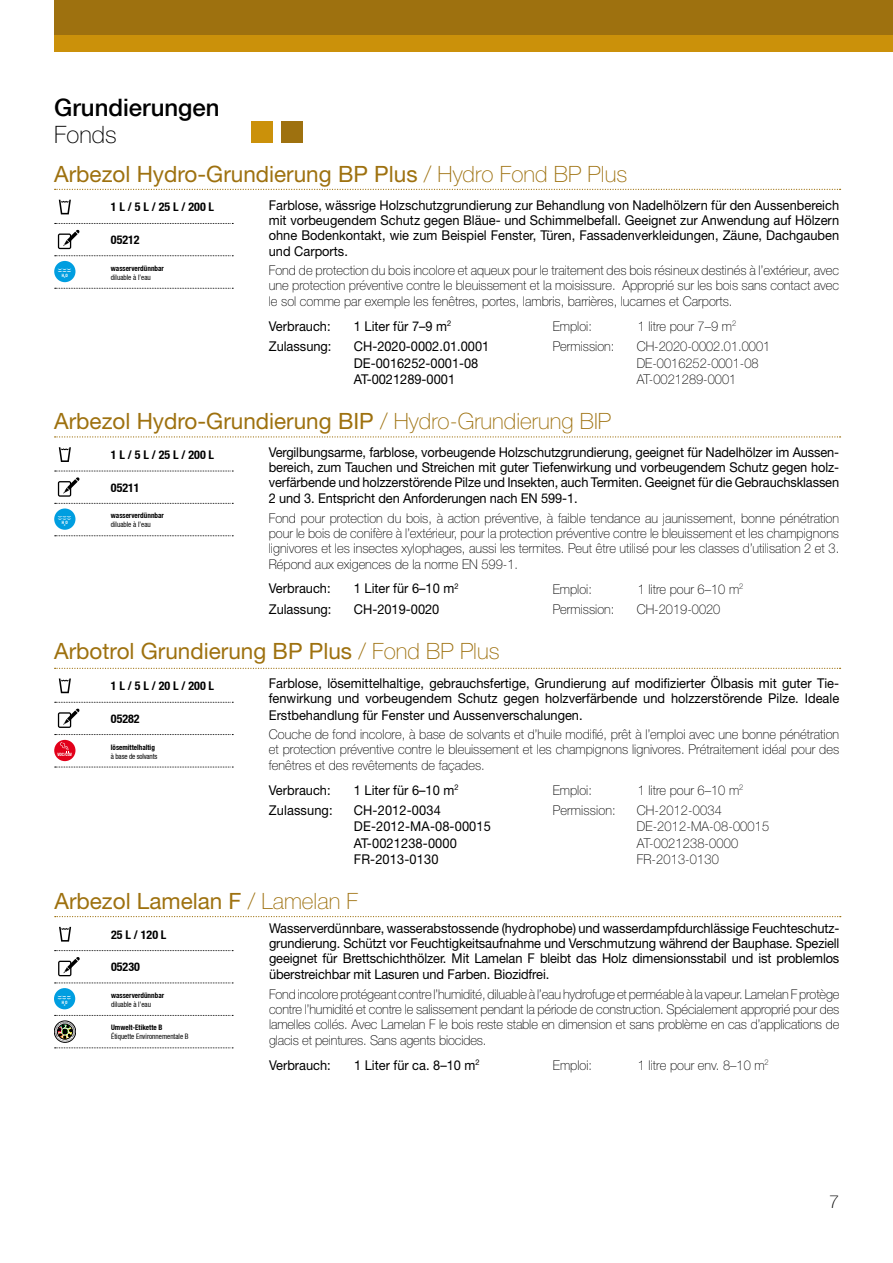
<style>
.page{position:relative;width:893px;height:1263px;background:#fff}
.page>*{position:absolute;margin:0;border:0;box-sizing:border-box;transform-origin:0 0}
.t1{font:500 24px "Helvetica Neue";color:#000}
.t2{font:100 24px "Helvetica Neue LT Pro";color:#000}
.t3{font:22.5px "Helvetica Neue LT Pro";color:#9e710f}
.t4{font:100 18px "Helvetica Neue LT Pro";color:#000}
.t5{font:100 13.5px/15.5px "Helvetica Neue LT Pro";color:#000;text-align:justify;scale:.95 1}
.t6{font:13.5px/15.5px "Helvetica Neue LT Pro";color:#000;text-align:justify;scale:.95 1}
.t7{font:700 condensed 12px "Helvetica KM";color:#000}
.t8{font:700 condensed 7.5px "Helvetica KM";color:#000;scale:.95 1}
.t9{font:condensed 7.5px "Helvetica KM";color:#000;scale:.95 1}
.t10{font:condensed 7.5px "Helvetica KM";letter-spacing:-.02em;color:#000;scale:.95 1}
.t11{font:700 condensed 4.5px "Helvetica KM";letter-spacing:-.02em;color:#fff;scale:.95 1}
.s1{font-weight:100}
</style>
<div class="page">
<div style="left:251px;top:122px;width:21px;height:21px;background:#cb910a"></div>
<div style="left:281px;top:122px;width:21px;height:21px;background:#9e710f"></div>
<div style="left:54px;top:34px;width:839px;height:17px;background:#cb910a"></div>
<div style="left:54px;top:0;width:839px;height:34px;background:#9e710f"></div>
<svg style="left:55px;top:916px;width:786px;height:1px"></svg>
<svg style="left:55px;top:950px;width:178px;height:1px"></svg>
<svg style="left:55px;top:982px;width:178px;height:1px"></svg>
<svg style="left:59px;top:927px;width:12px;height:14px"></svg>
<svg style="left:58px;top:957px;width:22px;height:19px"></svg>
<div style="left:54px;top:988px;width:21px;height:21px;background:#009ee0;border-radius:50%"></div>
<svg style="left:57px;top:995px;width:14px;height:5px"></svg>
<svg style="left:54px;top:1015px;width:179px;height:33px"></svg>
<svg style="left:55px;top:668px;width:786px;height:1px"></svg>
<svg style="left:55px;top:734px;width:178px;height:1px"></svg>
<svg style="left:55px;top:767px;width:178px;height:1px"></svg>
<div style="left:54px;top:740px;width:21px;height:21px;background:#e2001a;border-radius:50%"></div>
<svg style="left:60px;top:742px;width:9px;height:10px"></svg>
<svg style="left:59px;top:678px;width:12px;height:15px"></svg>
<svg style="left:55px;top:702px;width:178px;height:26px"></svg>
<svg style="left:55px;top:189px;width:786px;height:1px"></svg>
<svg style="left:55px;top:223px;width:178px;height:1px"></svg>
<svg style="left:55px;top:255px;width:178px;height:1px"></svg>
<svg style="left:55px;top:288px;width:178px;height:1px"></svg>
<svg style="left:59px;top:200px;width:12px;height:14px"></svg>
<svg style="left:58px;top:230px;width:22px;height:19px"></svg>
<div style="left:54px;top:261px;width:21px;height:21px;background:#009ee0;border-radius:50%"></div>
<svg style="left:58px;top:268px;width:13px;height:4px"></svg>
<svg style="left:55px;top:436px;width:786px;height:1px"></svg>
<svg style="left:55px;top:503px;width:178px;height:1px"></svg>
<svg style="left:55px;top:535px;width:178px;height:1px"></svg>
<svg style="left:59px;top:447px;width:12px;height:15px"></svg>
<svg style="left:55px;top:471px;width:178px;height:26px"></svg>
<div style="left:54px;top:508px;width:21px;height:22px;background:#009ee0;border-radius:50%"></div>
<svg style="left:58px;top:516px;width:13px;height:4px"></svg>
<h1 class="t1" style="left:54px;top:93px;width:167px">Grundierungen</h1>
<h1 class="t2" style="left:54px;top:120px;width:64px">Fonds</h1>
<h2 class="t3" style="left:54px;top:160px;width:574px">Arbezol Hydro-Grundierung BP Plus <span class="s1">/ Hydro Fond BP Plus</span></h2>
<p class="t7" style="left:111px;top:200px;width:105px">1 L / 5 L / 25 L / 200 L</p>
<p class="t7" style="left:111px;top:232px;width:30px">05212</p>
<p class="t8" style="left:111px;top:264px;width:57px">wasserverdünnbar</p>
<p class="t9" style="left:111px;top:273px;width:44px">diluable à l’eau</p>
<p class="t6" style="left:269px;top:197px;width:602px">Farblose, wässrige Holzschutzgrundierung zur Behandlung von Nadelhölzern für den Aussenbereich mit vorbeugendem Schutz gegen Bläue- und Schimmelbefall. Geeignet zur Anwendung auf Hölzern ohne Bodenkontakt, wie zum Beispiel Fenster, Türen, Fassadenverkleidungen, Zäune, Dachgauben und Carports.</p>
<p class="t5" style="left:269px;top:262px;width:602px">Fond de protection du bois incolore et aqueux pour le traitement des bois résineux destinés à l’extérieur, avec une protection préventive contre le bleuissement et la moisissure. Approprié sur les bois sans contact avec le sol comme par exemple les fenêtres, portes, lambris, barrières, lucarnes et Carports.</p>
<p class="t6" style="left:269px;top:318px;width:67px">Verbrauch:</p>
<p class="t6" style="left:354px;top:318px;width:104px">1 Liter für 7–9 m<sup>2</sup></p>
<p class="t6" style="left:269px;top:338px;width:68px">Zulassung:</p>
<p class="t6" style="left:354px;top:338px;width:144px;line-height:16.2px;text-align:left">CH-2020-0002.01.0001<br>DE-0016252-0001-08<br>AT-0021289-0001</p>
<p class="t11" style="left:62px;top:273px;width:8px">H<sub>2</sub>O</p>
<p class="t5" style="left:553px;top:318px;width:43px">Emploi:</p>
<p class="t5" style="left:638px;top:318px;width:105px">1 litre pour 7–9 m<sup>2</sup></p>
<p class="t5" style="left:553px;top:339px;width:67px">Permission:</p>
<p class="t5" style="left:637px;top:338px;width:142px;line-height:16.2px;text-align:left">CH-2020-0002.01.0001<br>DE-0016252-0001-08<br>AT-0021289-0001</p>
<h2 class="t3" style="left:54px;top:407px;width:558px">Arbezol Hydro-Grundierung BIP <span class="s1">/ Hydro-Grundierung BIP</span></h2>
<p class="t7" style="left:111px;top:447px;width:105px">1 L / 5 L / 25 L / 200 L</p>
<p class="t7" style="left:111px;top:480px;width:30px">05211</p>
<p class="t8" style="left:111px;top:511px;width:57px">wasserverdünnbar</p>
<p class="t9" style="left:111px;top:520px;width:44px">diluable à l’eau</p>
<p class="t6" style="left:269px;top:444px;width:602px">Vergilbungsarme, farblose, vorbeugende Holzschutzgrundierung, geeignet für Nadelhölzer im Aussen&shy;bereich, zum Tauchen und Streichen mit guter Tiefenwirkung und vorbeugendem Schutz gegen holz&shy;verfärbende und holzzerstörende Pilze und Insekten, auch Termiten. Geeignet für die Gebrauchsklassen 2 und 3. Entspricht den Anforderungen nach EN 599-1.</p>
<p class="t5" style="left:269px;top:510px;width:602px">Fond pour protection du bois, à action préventive, à faible tendance au jaunissement, bonne pénétration pour le bois de conifère à l’extérieur, pour la protection préventive contre le bleuissement et les champignons lignivores et les insectes xylophages, aussi les termites. Peut être utilisé pour les classes d’utilisation 2 et 3.<br>Répond aux exigences de la norme EN 599-1.</p>
<p class="t6" style="left:269px;top:581px;width:67px">Verbrauch:</p>
<p class="t6" style="left:354px;top:581px;width:112px">1 Liter für 6–10 m<sup>2</sup></p>
<p class="t6" style="left:269px;top:601px;width:68px">Zulassung:</p>
<p class="t6" style="left:354px;top:601px;width:92px">CH-2019-0020</p>
<p class="t11" style="left:62px;top:520px;width:8px">H<sub>2</sub>O</p>
<p class="t5" style="left:553px;top:581px;width:43px">Emploi:</p>
<p class="t5" style="left:638px;top:581px;width:113px">1 litre pour 6–10 m<sup>2</sup></p>
<p class="t5" style="left:553px;top:601px;width:67px">Permission:</p>
<p class="t5" style="left:637px;top:601px;width:90px">CH-2019-0020</p>
<h2 class="t3" style="left:54px;top:637px;width:447px">Arbotrol Grundierung BP Plus <span class="s1">/ Fond BP Plus</span></h2>
<p class="t7" style="left:111px;top:679px;width:105px">1 L / 5 L / 20 L / 200 L</p>
<p class="t7" style="left:111px;top:711px;width:30px">05282</p>
<p class="t8" style="left:111px;top:742px;width:48px">lösemittelhaltig</p>
<p class="t10" style="left:111px;top:752px;width:50px">à base de solvants</p>
<p class="t6" style="left:269px;top:675px;width:602px">Farblose, lösemittelhaltige, gebrauchsfertige, Grundierung auf modifizierter Ölbasis mit guter Tie&shy;fenwirkung und vorbeugendem Schutz gegen holzverfärbende und holzzerstörende Pilze. Ideale Erstbehandlung für Fenster und Aussenverschalungen.</p>
<p class="t5" style="left:269px;top:726px;width:602px">Couche de fond incolore, à base de solvants et d’huile modifié, prêt à l’emploi avec une bonne pénétration et protection préventive contre le bleuissement et les champignons lignivores. Prétraitement idéal pour des fenêtres et des revêtements de façades.</p>
<p class="t6" style="left:269px;top:782px;width:67px">Verbrauch:</p>
<p class="t6" style="left:354px;top:782px;width:112px">1 Liter für 6–10 m<sup>2</sup></p>
<p class="t6" style="left:269px;top:802px;width:69px">Zulassung:</p>
<p class="t6" style="left:354px;top:802px;width:146px;line-height:16.2px;text-align:left">CH-2012-0034<br>DE-2012-MA-08-00015<br>AT-0021238-0000<br>FR-2013-0130</p>
<p class="t11" style="left:58px;top:752px;width:17px">VOC/COV</p>
<p class="t5" style="left:553px;top:782px;width:43px">Emploi:</p>
<p class="t5" style="left:638px;top:782px;width:113px">1 litre pour 6–10 m<sup>2</sup></p>
<p class="t5" style="left:553px;top:802px;width:68px">Permission:</p>
<p class="t5" style="left:637px;top:802px;width:141px;line-height:16.2px;text-align:left">CH-2012-0034<br>DE-2012-MA-08-00015<br>AT-0021238-0000<br>FR-2013-0130</p>
<h2 class="t3" style="left:54px;top:887px;width:305px">Arbezol Lamelan F <span class="s1">/ Lamelan F</span></h2>
<p class="t7" style="left:111px;top:927px;width:57px">25 L / 120 L</p>
<p class="t7" style="left:111px;top:959px;width:30px">05230</p>
<p class="t8" style="left:111px;top:991px;width:57px">wasserverdünnbar</p>
<p class="t9" style="left:111px;top:1000px;width:44px">diluable à l’eau</p>
<p class="t8" style="left:111px;top:1023px;width:55px">Umwelt-Etikette B</p>
<p class="t9" style="left:111px;top:1032px;width:83px">Étiquette Environnementale B</p>
<p class="t6" style="left:269px;top:920px;width:602px">Wasserverdünnbare, wasserabstossende (hydrophobe) und wasserdampfdurchlässige Feuchteschutz&shy;grundierung. Schützt vor Feuchtigkeitsaufnahme und Verschmutzung während der Bauphase. Speziell geeignet für Brettschichthölzer. Mit Lamelan F bleibt das Holz dimensionsstabil und ist problemlos überstreichbar mit Lasuren und Farben. Biozidfrei.</p>
<p class="t5" style="left:269px;top:986px;width:602px">Fond incolore protégeant contre l’humidité, diluable à l’eau hydrofuge et perméable à la vapeur. Lamelan F protège contre l’humidité et contre le salissement pendant la période de construction. Spécialement approprié pour des lamelles collés. Avec Lamelan F le bois reste stable en dimension et sans problème en cas d’applications de glacis et peintures. Sans agents biocides.</p>
<p class="t6" style="left:269px;top:1057px;width:67px">Verbrauch:</p>
<p class="t6" style="left:354px;top:1057px;width:134px">1 Liter für ca. 8–10 m<sup>2</sup></p>
<p class="t11" style="left:62px;top:1000px;width:8px">H<sub>2</sub>O</p>
<p class="t5" style="left:553px;top:1057px;width:43px">Emploi:</p>
<p class="t5" style="left:638px;top:1057px;width:139px">1 litre pour env. 8–10 m<sup>2</sup></p>
<h3 class="t4" style="left:829px;top:1190px;width:12px">7</h3>
</div>
